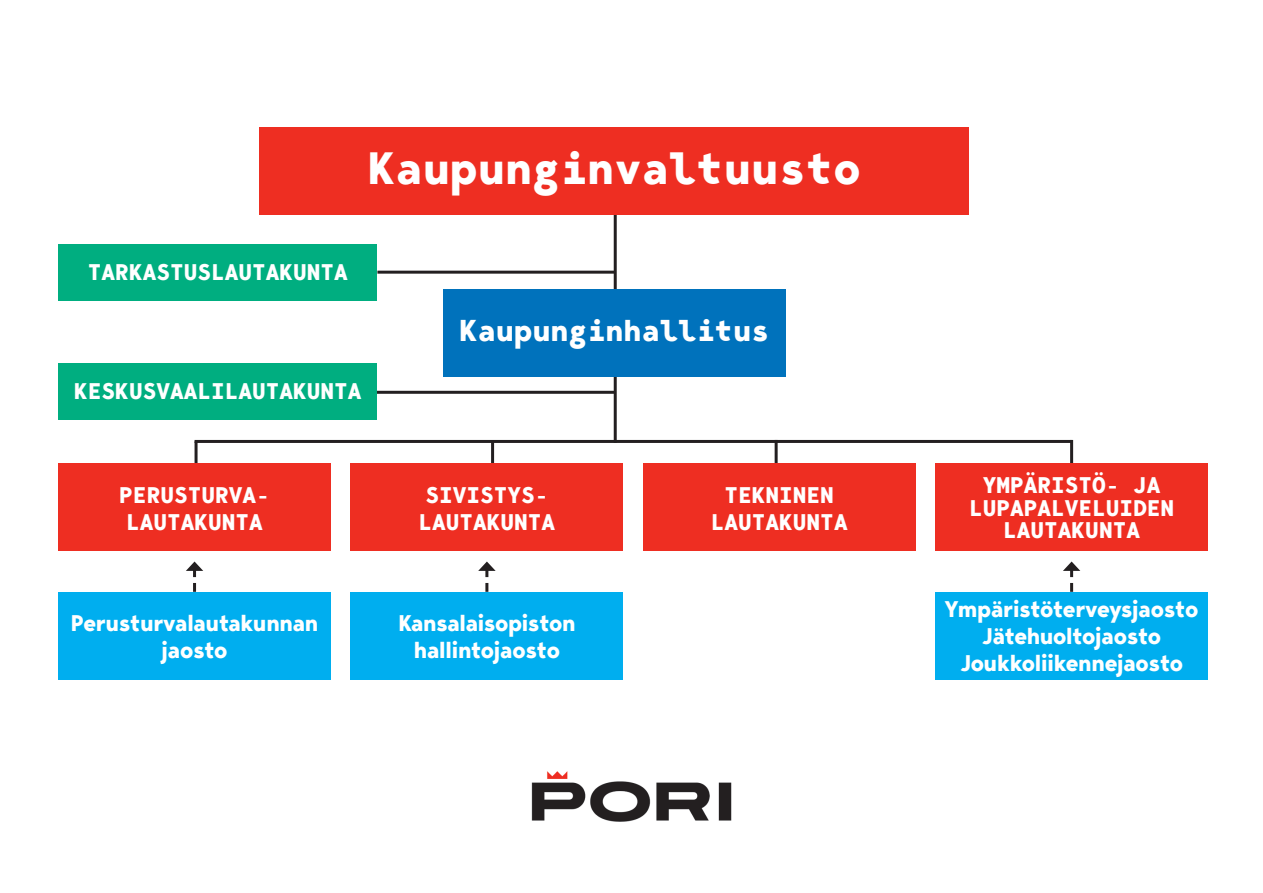
<style>
.page{position:relative;width:1263px;height:893px;background:#fff}
.page>*{position:absolute;margin:0;border:0;box-sizing:border-box;transform-origin:0 0}
.t1{font:700 45px "Bergen Mono";color:#fff}
.t2{font:700 30px "Bergen Mono";color:#fff}
.t3{font:700 22.5px "Bergen Mono";color:#fff}
.t4{font:700 22.5px "Bergen Text";letter-spacing:-.01em;color:#fff}
</style>
<div class="page">
<hr style="left:614px;top:210px;width:3px;height:233px;background:#231f20">
<hr style="left:775px;top:440px;width:3px;height:82px;background:#231f20">
<hr style="left:1070px;top:440px;width:3px;height:82px;background:#231f20">
<svg style="left:1063px;top:561px;width:17px;height:31px"></svg>
<svg style="left:478px;top:561px;width:18px;height:31px"></svg>
<svg style="left:186px;top:561px;width:17px;height:31px"></svg>
<hr style="left:491px;top:441px;width:3px;height:82px;background:#231f20">
<hr style="left:195px;top:441px;width:3px;height:82px;background:#231f20">
<hr style="left:377px;top:271px;width:238px;height:3px;background:#231f20">
<hr style="left:373px;top:391px;width:242px;height:3px;background:#231f20">
<hr style="left:195px;top:440px;width:876px;height:3px;background:#231f20">
<div style="left:260px;top:128px;width:709px;height:87px;background:#ee2e22"></div>
<div style="left:443px;top:289px;width:343px;height:87px;background:#0072bc"></div>
<div style="left:58px;top:592px;width:273px;height:87px;background:#00aeef"></div>
<div style="left:351px;top:592px;width:272px;height:87px;background:#00aeef"></div>
<div style="left:935px;top:592px;width:273px;height:87px;background:#00aeef"></div>
<div style="left:58px;top:463px;width:273px;height:88px;background:#ee2e22"></div>
<div style="left:643px;top:463px;width:272px;height:88px;background:#ee2e22"></div>
<div style="left:351px;top:463px;width:272px;height:88px;background:#ee2e22"></div>
<div style="left:935px;top:463px;width:273px;height:88px;background:#ee2e22"></div>
<div style="left:58px;top:244px;width:319px;height:56px;background:#00ae80"></div>
<div style="left:58px;top:363px;width:319px;height:56px;background:#00ae80"></div>
<img style="left:531px;top:771px;width:201px;height:51px">
<p class="t1" style="left:368px;top:137px;width:494px">Kaupunginvaltuusto</p>
<p class="t3" style="left:88px;top:256px;width:261px">TARKASTUSLAUTAKUNTA</p>
<p class="t3" style="left:74px;top:375px;width:289px">KESKUSVAALILAUTAKUNTA</p>
<p class="t2" style="left:459px;top:310px;width:312px">Kaupunginhallitus</p>
<p class="t3" style="left:119px;top:479px;width:152px">PERUSTURVA-</p>
<p class="t3" style="left:126px;top:506px;width:138px">LAUTAKUNTA</p>
<p class="t4" style="left:71px;top:607px;width:249px">Perusturvalautakunnan</p>
<p class="t4" style="left:161px;top:634px;width:68px">jaosto</p>
<p class="t3" style="left:425px;top:479px;width:125px">SIVISTYS-</p>
<p class="t3" style="left:418px;top:506px;width:138px">LAUTAKUNTA</p>
<p class="t4" style="left:398px;top:607px;width:178px">Kansalaisopiston</p>
<p class="t4" style="left:414px;top:634px;width:148px">hallintojaosto</p>
<p class="t3" style="left:724px;top:479px;width:111px">TEKNINEN</p>
<p class="t3" style="left:711px;top:506px;width:138px">LAUTAKUNTA</p>
<p class="t3" style="left:983px;top:469px;width:179px">YMPÄRISTÖ- JA</p>
<p class="t3" style="left:969px;top:492px;width:207px">LUPAPALVELUIDEN</p>
<p class="t3" style="left:1003px;top:514px;width:138px">LAUTAKUNTA</p>
<p class="t4" style="left:945px;top:593px;width:255px">Ympäristöterveysjaosto</p>
<p class="t4" style="left:982px;top:620px;width:181px">Jätehuoltojaosto</p>
<p class="t4" style="left:960px;top:647px;width:225px">Joukkoliikennejaosto</p>
</div>
